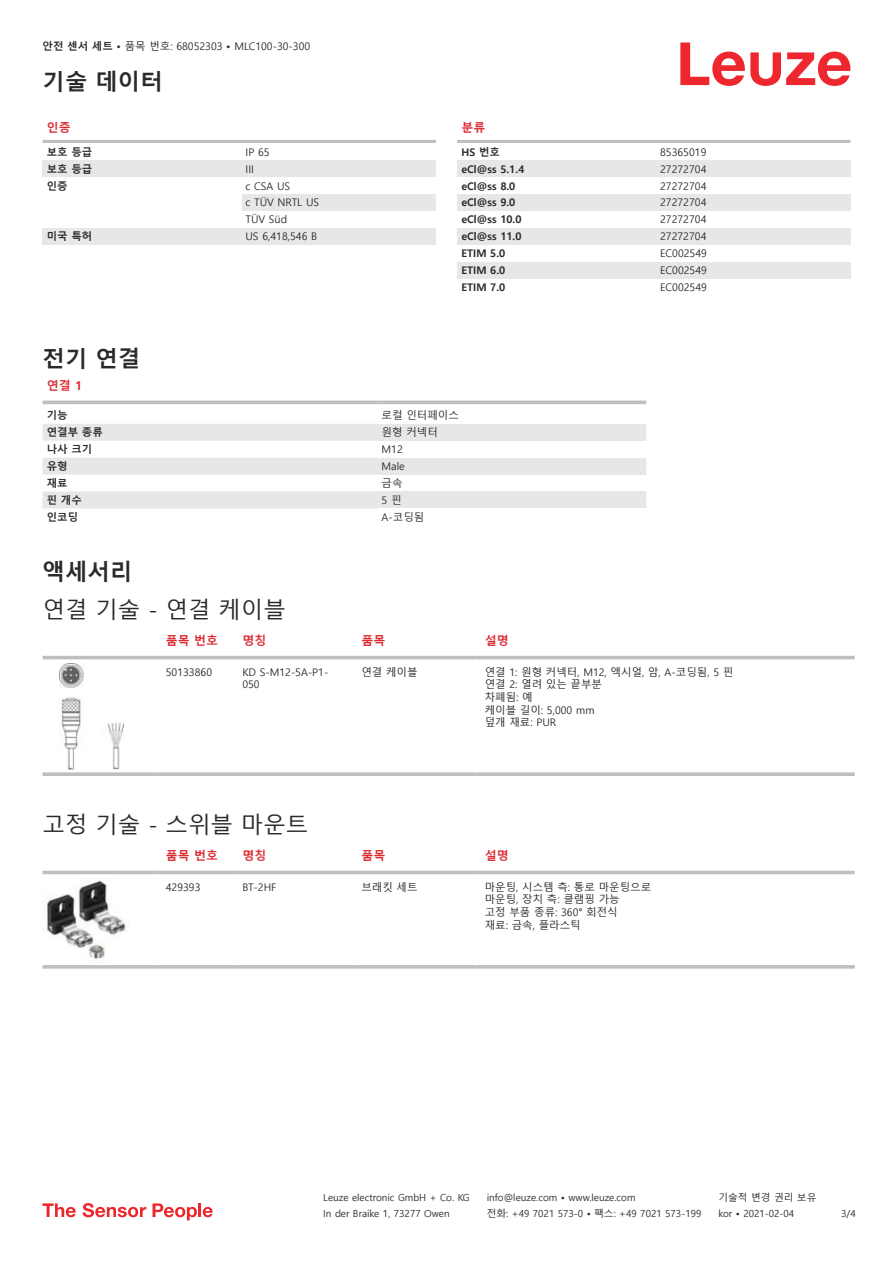
<style>
.page{position:relative;width:893px;height:1263px;background:#fff}
.page>*{position:absolute;margin:0;border:0;box-sizing:border-box;transform-origin:0 0}
.t1{font:22.5px "Malgun Gothic";color:#2b292a}
.t2{font:700 22.5px "Malgun Gothic";color:#2b292a}
.t3{font:700 12px "Malgun Gothic";color:#db2a30}
.t4{font:10.5px/12.6px "Malgun Gothic";color:#2b292a}
.t5{font:700 10.5px "Malgun Gothic";color:#2b292a}
.t6{font:9.75px "Malgun Gothic";color:#2b292a}
.s1{font-weight:700}
</style>
<div class="page">
<svg style="left:680px;top:43px;width:170px;height:43px"></svg>
<hr style="left:43px;top:140px;width:393px;height:3px;background:#bdbfc1">
<div style="left:43px;top:160px;width:393px;height:17px;background:#e6e7e9"></div>
<div style="left:242px;top:194px;width:194px;height:17px;background:#e6e7e9"></div>
<div style="left:43px;top:228px;width:199px;height:17px;background:#e6e7e9"></div>
<div style="left:242px;top:228px;width:194px;height:17px;background:#e6e7e9"></div>
<svg style="left:43px;top:400px;width:603px;height:109px"></svg>
<svg style="left:43px;top:424px;width:335px;height:84px;fill:#e6e7e9"></svg>
<hr style="left:43px;top:401px;width:335px;height:3px;background:#bdbfc1">
<hr style="left:378px;top:401px;width:268px;height:3px;background:#bdbfc1">
<div style="left:378px;top:407px;width:268px;height:17px;background:#fff"></div>
<div style="left:378px;top:424px;width:268px;height:17px;background:#e6e7e9"></div>
<div style="left:378px;top:441px;width:268px;height:17px;background:#fff"></div>
<div style="left:378px;top:458px;width:268px;height:17px;background:#e6e7e9"></div>
<div style="left:378px;top:475px;width:268px;height:16px;background:#fff"></div>
<div style="left:378px;top:491px;width:268px;height:17px;background:#e6e7e9"></div>
<div style="left:378px;top:508px;width:268px;height:17px;background:#fff"></div>
<svg style="left:43px;top:655px;width:812px;height:9px"></svg>
<hr style="left:43px;top:656px;width:114px;height:3px;background:#bdbfc1">
<hr style="left:157px;top:656px;width:77px;height:3px;background:#bdbfc1">
<hr style="left:234px;top:656px;width:119px;height:3px;background:#bdbfc1">
<hr style="left:353px;top:656px;width:123px;height:3px;background:#bdbfc1">
<hr style="left:476px;top:656px;width:379px;height:3px;background:#bdbfc1">
<svg style="left:43px;top:772px;width:114px;height:4px"></svg>
<svg style="left:157px;top:772px;width:77px;height:4px"></svg>
<svg style="left:234px;top:772px;width:119px;height:4px"></svg>
<svg style="left:353px;top:772px;width:123px;height:4px"></svg>
<svg style="left:476px;top:772px;width:379px;height:4px;background:#c3c5c7"></svg>
<img style="left:59px;top:664px;width:65px;height:106px">
<svg style="left:43px;top:870px;width:812px;height:93px"></svg>
<hr style="left:43px;top:871px;width:114px;height:3px;background:#bdbfc1">
<hr style="left:157px;top:871px;width:77px;height:3px;background:#bdbfc1">
<hr style="left:234px;top:871px;width:119px;height:3px;background:#bdbfc1">
<hr style="left:353px;top:871px;width:123px;height:3px;background:#bdbfc1">
<hr style="left:476px;top:871px;width:379px;height:3px;background:#bdbfc1">
<svg style="left:43px;top:965px;width:114px;height:4px"></svg>
<svg style="left:157px;top:965px;width:77px;height:4px"></svg>
<svg style="left:234px;top:965px;width:119px;height:4px"></svg>
<svg style="left:353px;top:965px;width:123px;height:4px"></svg>
<svg style="left:476px;top:965px;width:379px;height:4px;background:#c3c5c7"></svg>
<img style="left:43px;top:878px;width:97px;height:84px">
<hr style="left:457px;top:140px;width:393px;height:3px;background:#bdbfc1">
<div style="left:457px;top:160px;width:200px;height:17px;background:#e6e7e9"></div>
<div style="left:657px;top:160px;width:193px;height:17px;background:#e6e7e9"></div>
<div style="left:457px;top:194px;width:200px;height:17px;background:#e6e7e9"></div>
<div style="left:657px;top:194px;width:193px;height:17px;background:#e6e7e9"></div>
<div style="left:457px;top:228px;width:200px;height:17px;background:#e6e7e9"></div>
<div style="left:657px;top:228px;width:193px;height:17px;background:#e6e7e9"></div>
<div style="left:457px;top:262px;width:200px;height:17px;background:#e6e7e9"></div>
<div style="left:657px;top:262px;width:193px;height:17px;background:#e6e7e9"></div>
<svg style="left:43px;top:1203px;width:33px;height:14px"></svg>
<svg style="left:83px;top:1203px;width:63px;height:14px"></svg>
<svg style="left:153px;top:1203px;width:44px;height:17px"></svg>
<hr style="left:198px;top:1203px;width:3px;height:14px;background:#ed272d">
<svg style="left:203px;top:1207px;width:10px;height:10px"></svg>
<p class="t4" style="left:43px;top:40px;width:269px"><span class="s1">안전 센서 세트 •</span> 품목 번호: 68052303 <span class="s1">•</span> MLC100-30-300</p>
<h1 class="t2" style="left:43px;top:69px;width:122px">기술 데이터</h1>
<p class="t3" style="left:47px;top:121px;width:25px">인증</p>
<p class="t5" style="left:47px;top:146px;width:47px">보호 등급</p>
<p class="t4" style="left:246px;top:146px;width:26px">IP 65</p>
<p class="t5" style="left:47px;top:163px;width:47px">보호 등급</p>
<p class="t4" style="left:246px;top:163px;width:10px">III</p>
<p class="t5" style="left:47px;top:179px;width:22px">인증</p>
<p class="t4" style="left:246px;top:177px;width:75px;line-height:17px">c CSA US<br>c TÜV NRTL US<br>TÜV Süd</p>
<p class="t5" style="left:47px;top:230px;width:47px">미국 특허</p>
<p class="t4" style="left:246px;top:230px;width:73px">US 6,418,546 B</p>
<p class="t3" style="left:461px;top:121px;width:25px">분류</p>
<p class="t5" style="left:461px;top:146px;width:40px">HS 번호</p>
<p class="t4" style="left:660px;top:146px;width:48px">85365019</p>
<p class="t5" style="left:461px;top:163px;width:64px">eCl@ss 5.1.4</p>
<p class="t4" style="left:660px;top:163px;width:48px">27272704</p>
<p class="t5" style="left:461px;top:179px;width:55px">eCl@ss 8.0</p>
<p class="t4" style="left:660px;top:180px;width:48px">27272704</p>
<p class="t5" style="left:461px;top:196px;width:55px">eCl@ss 9.0</p>
<p class="t4" style="left:660px;top:197px;width:48px">27272704</p>
<p class="t5" style="left:461px;top:213px;width:62px">eCl@ss 10.0</p>
<p class="t4" style="left:660px;top:213px;width:48px">27272704</p>
<p class="t5" style="left:461px;top:230px;width:62px">eCl@ss 11.0</p>
<p class="t4" style="left:660px;top:230px;width:48px">27272704</p>
<p class="t5" style="left:461px;top:247px;width:45px">ETIM 5.0</p>
<p class="t4" style="left:660px;top:247px;width:48px">EC002549</p>
<p class="t5" style="left:461px;top:264px;width:45px">ETIM 6.0</p>
<p class="t4" style="left:660px;top:264px;width:48px">EC002549</p>
<p class="t5" style="left:461px;top:281px;width:45px">ETIM 7.0</p>
<p class="t4" style="left:660px;top:281px;width:48px">EC002549</p>
<h1 class="t2" style="left:43px;top:346px;width:99px">전기 연결</h1>
<p class="t3" style="left:47px;top:378px;width:37px">연결 1</p>
<p class="t5" style="left:47px;top:409px;width:22px">기능</p>
<p class="t4" style="left:382px;top:409px;width:79px">로컬 인터페이스</p>
<p class="t5" style="left:47px;top:426px;width:58px">연결부 종류</p>
<p class="t4" style="left:382px;top:426px;width:58px">원형 커넥터</p>
<p class="t5" style="left:47px;top:443px;width:47px">나사 크기</p>
<p class="t4" style="left:382px;top:443px;width:23px">M12</p>
<p class="t5" style="left:47px;top:460px;width:22px">유형</p>
<p class="t4" style="left:382px;top:460px;width:25px">Male</p>
<p class="t5" style="left:47px;top:477px;width:22px">재료</p>
<p class="t4" style="left:382px;top:477px;width:22px">금속</p>
<p class="t5" style="left:47px;top:494px;width:37px">핀 개수</p>
<p class="t4" style="left:382px;top:494px;width:21px">5 핀</p>
<p class="t5" style="left:47px;top:511px;width:33px">인코딩</p>
<p class="t4" style="left:382px;top:511px;width:44px">A-코딩됨</p>
<h1 class="t2" style="left:43px;top:558px;width:91px">액세서리</h1>
<h1 class="t1" style="left:43px;top:597px;width:245px">연결 기술 - 연결 케이블</h1>
<p class="t3" style="left:166px;top:633px;width:54px">품목 번호</p>
<p class="t3" style="left:242px;top:633px;width:25px">명칭</p>
<p class="t3" style="left:361px;top:633px;width:25px">품목</p>
<p class="t3" style="left:485px;top:633px;width:25px">설명</p>
<p class="t4" style="left:166px;top:666px;width:48px">50133860</p>
<p class="t4" style="left:242px;top:666px;width:88px">KD S-M12-5A-P1-<br>050</p>
<p class="t4" style="left:361px;top:666px;width:58px">연결 케이블</p>
<p class="t4" style="left:485px;top:666px;width:250px">연결 1: 원형 커넥터, M12, 액시얼, 암, A-코딩됨, 5 핀 연결 2: 열려 있는 끝부분<br>차폐됨: 예<br>케이블 길이: 5,000 mm<br>덮개 재료: PUR</p>
<h1 class="t1" style="left:43px;top:812px;width:267px">고정 기술 - 스위블 마운트</h1>
<p class="t3" style="left:166px;top:848px;width:54px">품목 번호</p>
<p class="t3" style="left:242px;top:848px;width:25px">명칭</p>
<p class="t3" style="left:361px;top:848px;width:25px">품목</p>
<p class="t3" style="left:485px;top:848px;width:25px">설명</p>
<p class="t4" style="left:166px;top:881px;width:36px">429393</p>
<p class="t4" style="left:242px;top:881px;width:36px">BT-2HF</p>
<p class="t4" style="left:361px;top:881px;width:58px">브래킷 세트</p>
<p class="t4" style="left:485px;top:881px;width:168px">마운팅, 시스템 측: 통로 마운팅으로 마운팅, 장치 측: 클램핑 가능<br>고정 부품 종류: 360° 회전식<br>재료: 금속, 플라스틱</p>
<p class="t6" style="left:323px;top:1192px;width:148px">Leuze electronic GmbH + Co. KG</p>
<p class="t6" style="left:487px;top:1192px;width:150px">info@leuze.com • www.leuze.com</p>
<p class="t6" style="left:718px;top:1192px;width:100px">기술적 변경 권리 보유</p>
<p class="t6" style="left:323px;top:1208px;width:128px">In der Braike 1, 73277 Owen</p>
<p class="t6" style="left:487px;top:1208px;width:216px">전화: +49 7021 573-0 • 팩스: +49 7021 573-199</p>
<p class="t6" style="left:718px;top:1208px;width:77px">kor • 2021-02-04</p>
<p class="t6" style="left:841px;top:1208px;width:16px">3 /4</p>
</div>
